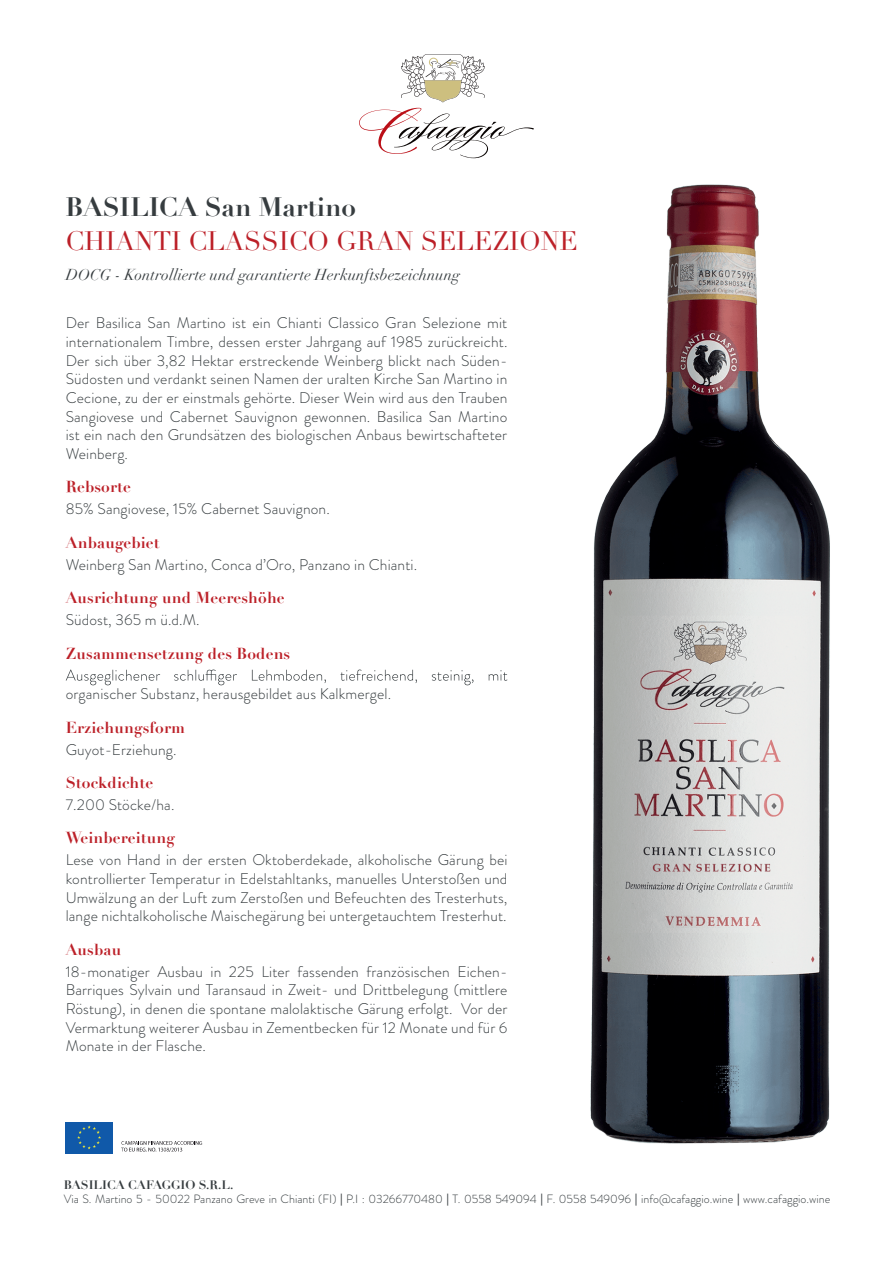
<style>
.page{position:relative;width:893px;height:1263px;background:#fff}
.page>*{position:absolute;margin:0;border:0;box-sizing:border-box;transform-origin:0 0}
.t1{font:26.1px "Didot";letter-spacing:-.005em;color:#bc2028}
.t2{font:700 26.1px "Didot";letter-spacing:-.005em;color:#363c3f}
.t3{font:700 15.6px "Didot";letter-spacing:.01em;color:#bc2028}
.t4{font:300 15.45px/18.8px "Brandon Grotesque";letter-spacing:.01em;color:#363c3f;text-align:justify}
.t5{font:italic 15.45px "Didot";letter-spacing:.005em;color:#363c3f}
.t6{font:300 12px "Brandon Grotesque";color:#363c3f}
.t7{font:700 12px "Didot";color:#363c3f}
.s1{font-family:"Helvetica Neue";font-weight:400}
</style>
<div class="page">
<svg style="left:66px;top:669px;width:441px;height:16px"></svg>
<svg style="left:359px;top:108px;width:175px;height:50px"></svg>
<svg style="left:401px;top:54px;width:84px;height:48px"></svg>
<div style="left:65px;top:1121px;width:48px;height:32px;background:#1059a9"></div>
<svg style="left:77px;top:1125px;width:24px;height:24px"></svg>
<svg style="left:121px;top:1141px;width:81px;height:11px"></svg>
<img style="left:590px;top:184px;width:240px;height:960px">
<h1 class="t2" style="left:66px;top:190px;width:292px">BASILICA San Martino</h1>
<h1 class="t1" style="left:66px;top:226px;width:514px">CHIANTI CLASSICO GRAN SELEZIONE</h1>
<p class="t5" style="left:66px;top:265px;width:396px">DOCG - Kontrollierte und garantierte Herkunftsbezeichnung</p>
<p class="t4" style="left:66px;top:314px;width:443px">Der Basilica San Martino ist ein Chianti Classico Gran Selezione mit internationalem Timbre, dessen erster Jahrgang auf 1985 zurückreicht.<br>Der sich über 3,82 Hektar erstreckende Weinberg blickt nach Süden-Südosten und verdankt seinen Namen der uralten Kirche San Martino in Cecione, zu der er einstmals gehörte. Dieser Wein wird aus den Trauben Sangiovese und Cabernet Sauvignon gewonnen. Basilica San Martino ist ein nach den Grundsätzen des biologischen Anbaus bewirtschafteter Weinberg.</p>
<p class="t3" style="left:66px;top:477px;width:67px">Rebsorte</p>
<p class="t4" style="left:66px;top:500px;width:266px">85% Sangiovese, 15% Cabernet Sauvignon.</p>
<p class="t3" style="left:66px;top:532px;width:95px">Anbaugebiet</p>
<p class="t4" style="left:66px;top:555px;width:353px">Weinberg San Martino, Conca d’Oro, Panzano in Chianti.</p>
<p class="t3" style="left:66px;top:588px;width:221px">Ausrichtung und Meereshöhe</p>
<p class="t4" style="left:66px;top:610px;width:136px">Südost, 365 m ü.d.M.</p>
<p class="t3" style="left:66px;top:643px;width:226px">Zusammensetzung des Bodens</p>
<p class="t4" style="left:66px;top:684px;width:327px">organischer Substanz, herausgebildet aus Kalkmergel.</p>
<p class="t3" style="left:66px;top:717px;width:121px">Erziehungsform</p>
<p class="t4" style="left:66px;top:740px;width:112px">Guyot-Erziehung.</p>
<p class="t3" style="left:66px;top:773px;width:89px">Stockdichte</p>
<p class="t4" style="left:66px;top:795px;width:110px">7.200 Stöcke/ha.</p>
<p class="t3" style="left:66px;top:828px;width:111px">Weinbereitung</p>
<p class="t4" style="left:66px;top:851px;width:443px">Lese von Hand in der ersten Oktoberdekade, alkoholische Gärung bei kontrollierter Temperatur in Edelstahltanks, manuelles Unterstoßen und Umwälzung an der Luft zum Zerstoßen und Befeuchten des Tresterhuts, lange nichtalkoholische Maischegärung bei untergetauchtem Tresterhut.</p>
<p class="t3" style="left:66px;top:939px;width:57px">Ausbau</p>
<p class="t4" style="left:66px;top:962px;width:443px">18-monatiger Ausbau in 225 Liter fassenden französischen Eichen-Barriques Sylvain und Taransaud in Zweit- und Drittbelegung (mittlere Röstung), in denen die spontane malolaktische Gärung erfolgt. Vor der Vermarktung weiterer Ausbau in Zementbecken für 12 Monate und für 6<br>Monate in der Flasche.</p>
<p class="t7" style="left:64px;top:1177px;width:171px">BASILICA CAFAGGIO S.R.L.</p>
<p class="t6" style="left:64px;top:1191px;width:768px">Via S. Martino 5 - 50022 Panzano Greve in Chianti (FI) <span class="s1">|</span> P.I : 03266770480 <span class="s1">|</span> T. 0558 549094 <span class="s1">|</span> F. 0558 549096 <span class="s1">|</span> info@cafaggio.wine <span class="s1">|</span> www.cafaggio.wine</p>
</div>
